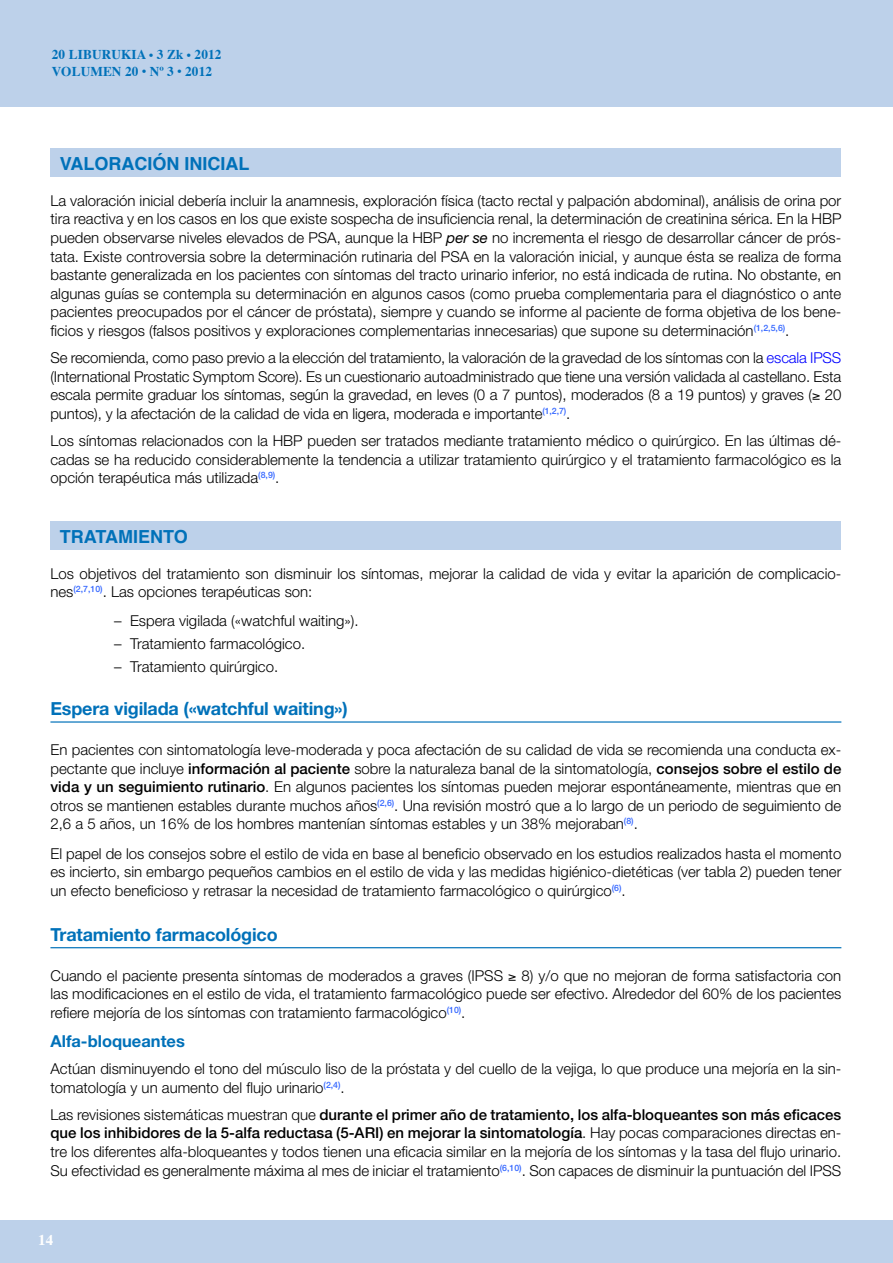
<style>
.page{position:relative;width:893px;height:1263px;background:#fff}
.page>*{position:absolute;margin:0;border:0;box-sizing:border-box;transform-origin:0 0}
.TIT_raya{font:700 18px "Helvetica Neue";letter-spacing:-.01em;color:#0071b9}
.TIT_TRAM{font:700 18px "Helvetica";color:#0071b9}
.sub_TIT{font:700 16.5px "Helvetica Neue";color:#0071b9}
.TEXTO_T{font:300 15px/18.6px "Helvetica Neue";color:#000;text-align:justify}
.t1{font:700 15px "Times";color:#fff}
.t2{font:700 13.5px "Times";letter-spacing:.01em;color:#0071b9}
.s1{font-size:12px}
.s2{font-weight:400;font-style:italic}
.s3{color:#00f}
.s4{font-weight:500}
</style>
<div class="page">
<div style="left:0;top:0;width:893px;height:106px;background:#bdd1ea"></div>
<div style="left:0;top:1220px;width:893px;height:43px;background:#bdd1ea"></div>
<div style="left:50px;top:149px;width:790px;height:28px;background:#bdd1ea"></div>
<div style="left:50px;top:522px;width:790px;height:28px;background:#bdd1ea"></div>
<hr style="left:50px;top:721px;width:791px;height:2px;background:#0071b9">
<hr style="left:50px;top:947px;width:791px;height:1px;background:#0071b9">
<p class="t2" style="left:52px;top:42px;width:171px">20 LIBURUKIA <span class="s1">•</span> 3 Zk <span class="s1">•</span> 2012</p>
<p class="t2" style="left:52px;top:58px;width:162px">VOLUMEN 20 <span class="s1">•</span> Nº 3 <span class="s1">•</span> 2012</p>
<p class="TIT_TRAM" style="left:60px;top:149px;width:191px">VALORACIÓN INICIAL</p>
<p class="TEXTO_T" style="left:50px;top:191px;width:792px">La valoración inicial debería incluir la anamnesis, exploración física (tacto rectal y palpación abdominal), análisis de orina por tira reactiva y en los casos en los que existe sospecha de insuficiencia renal, la determinación de creatinina sérica. En la HBP pueden observarse niveles elevados de PSA, aunque la HBP <span class="s2">per se</span> no incrementa el riesgo de desarrollar cáncer de prós&shy;tata. Existe controversia sobre la determinación rutinaria del PSA en la valoración inicial, y aunque ésta se realiza de forma bastante generalizada en los pacientes con síntomas del tracto urinario inferior, no está indicada de rutina. No obstante, en algunas guías se contempla su determinación en algunos casos (como prueba complementaria para el diagnóstico o ante pacientes preocupados por el cáncer de próstata), siempre y cuando se informe al paciente de forma objetiva de los bene&shy;ficios y riesgos (falsos positivos y exploraciones complementarias innecesarias) que supone su determinación<sup>(1,2,5,6)</sup>.</p>
<p class="TEXTO_T" style="left:50px;top:348px;width:792px">Se recomienda, como paso previo a la elección del tratamiento, la valoración de la gravedad de los síntomas con la <span class="s3">escala IPSS </span>(International Prostatic Symptom Score). Es un cuestionario autoadministrado que tiene una versión validada al castellano. Esta escala permite graduar los síntomas, según la gravedad, en leves (0 a 7 puntos), moderados (8 a 19 puntos) y graves (≥ 20 puntos), y la afectación de la calidad de vida en ligera, moderada e importante<sup>(1,2,7)</sup>.</p>
<p class="TEXTO_T" style="left:50px;top:431px;width:792px">Los síntomas relacionados con la HBP pueden ser tratados mediante tratamiento médico o quirúrgico. En las últimas dé&shy;cadas se ha reducido considerablemente la tendencia a utilizar tratamiento quirúrgico y el tratamiento farmacológico es la opción terapéutica más utilizada<sup>(8,9)</sup>.</p>
<p class="TIT_TRAM" style="left:60px;top:522px;width:129px">TRATAMIENTO</p>
<p class="TEXTO_T" style="left:50px;top:564px;width:792px">Los objetivos del tratamiento son disminuir los síntomas, mejorar la calidad de vida y evitar la aparición de complicacio&shy;nes<sup>(2,7,10)</sup>. Las opciones terapéuticas son:</p>
<p class="TEXTO_T" style="left:114px;top:611px;width:246px">– Espera vigilada («watchful waiting»).</p>
<p class="TEXTO_T" style="left:114px;top:634px;width:192px">– Tratamiento farmacológico.</p>
<p class="TEXTO_T" style="left:114px;top:657px;width:165px">– Tratamiento quirúrgico.</p>
<p class="TIT_raya" style="left:50px;top:697px;width:299px">Espera vigilada («watchful waiting»)</p>
<p class="TEXTO_T" style="left:50px;top:740px;width:792px">En pacientes con sintomatología leve-moderada y poca afectación de su calidad de vida se recomienda una conducta ex&shy;pectante que incluye <span class="s4">información al paciente</span> sobre la naturaleza banal de la sintomatología, <span class="s4">consejos sobre el estilo de vida y un seguimiento rutinario</span>. En algunos pacientes los síntomas pueden mejorar espontáneamente, mientras que en otros se mantienen estables durante muchos años<sup>(2,6)</sup>. Una revisión mostró que a lo largo de un periodo de seguimiento de 2,6 a 5 años, un 16% de los hombres mantenían síntomas estables y un 38% mejoraban<sup>(8)</sup>.</p>
<p class="TEXTO_T" style="left:50px;top:843px;width:792px">El papel de los consejos sobre el estilo de vida en base al beneficio observado en los estudios realizados hasta el momento es incierto, sin embargo pequeños cambios en el estilo de vida y las medidas higiénico-dietéticas (ver tabla 2) pueden tener un efecto beneficioso y retrasar la necesidad de tratamiento farmacológico o quirúrgico<sup>(6)</sup>.</p>
<p class="TIT_raya" style="left:50px;top:923px;width:229px">Tratamiento farmacológico</p>
<p class="TEXTO_T" style="left:50px;top:966px;width:792px">Cuando el paciente presenta síntomas de moderados a graves (IPSS ≥ 8) y/o que no mejoran de forma satisfactoria con las modificaciones en el estilo de vida, el tratamiento farmacológico puede ser efectivo. Alrededor del 60% de los pacientes refiere mejoría de los síntomas con tratamiento farmacológico<sup>(10)</sup>.</p>
<p class="sub_TIT" style="left:50px;top:1031px;width:136px">Alfa-bloqueantes</p>
<p class="TEXTO_T" style="left:50px;top:1059px;width:792px">Actúan disminuyendo el tono del músculo liso de la próstata y del cuello de la vejiga, lo que produce una mejoría en la sin&shy;tomatología y un aumento del flujo urinario<sup>(2,4)</sup>.</p>
<p class="TEXTO_T" style="left:50px;top:1105px;width:792px">Las revisiones sistemáticas muestran que <span class="s4">durante el primer año de tratamiento, los alfa-bloqueantes son más eficaces que los inhibidores de la 5-alfa reductasa (5-ARI) en mejorar la sintomatología</span>. Hay pocas comparaciones directas en&shy;tre los diferentes alfa-bloqueantes y todos tienen una eficacia similar en la mejoría de los síntomas y la tasa del flujo urinario.<br>Su efectividad es generalmente máxima al mes de iniciar el tratamiento<sup>(6,10)</sup>. Son capaces de disminuir la puntuación del IPSS</p>
<p class="t1" style="left:38px;top:1226px;width:17px">14</p>
</div>
